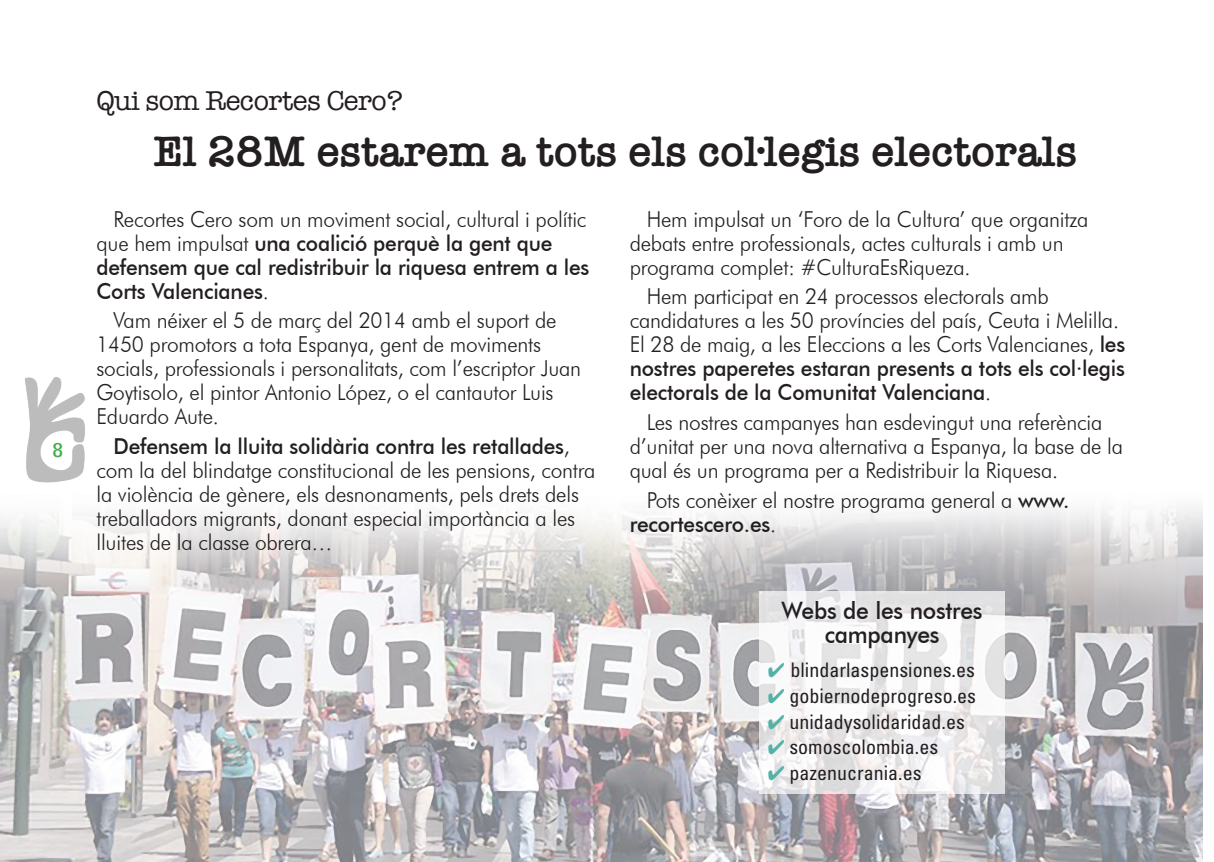
<style>
.page{position:relative;width:1214px;height:862px;background:#fff}
.page>*{position:absolute;margin:0;border:0;box-sizing:border-box;transform-origin:0 0}
.Título{font:600 44px "American Typewriter";color:#231f20}
.Subtítulo{font:28px "American Typewriter";letter-spacing:-.02em;color:#231f20}
.Intro{font:500 24px/24px "Futura BT";letter-spacing:-.01em;color:#231f20;text-align:center;scale:.95 1}
.Texto_1_justificado{font:300 22px/24px "Futura BT";letter-spacing:-.01em;color:#231f20;scale:.95 1}
.Texto_1_justificado-2{font:500 22px/24px "Futura BT";letter-spacing:-.01em;color:#231f20;scale:.95 1}
.TEXTO_CUADROS{font:condensed 20px "Univers";color:#231f20}
.Numeración{font:condensed 20px "Univers";color:#40ae49;scale:1.2 1}
.s1{font-weight:300}
.s2{font-weight:500}
.s3{color:#53b2a6}
</style>
<div class="page">
<img style="left:0;top:507px;width:1202px;height:355px">
<svg style="left:759px;top:592px;width:245px;height:202px"></svg>
<img style="left:25px;top:377px;width:60px;height:106px">
<p class="Numeración" style="left:52px;top:437px;width:10px">8</p>
<p class="Subtítulo" style="left:96px;top:79px;width:308px">Qui som Recortes Cero?</p>
<p class="Título" style="left:154px;top:118px;width:925px">El 28M estarem a tots els col·legis electorals</p>
<p class="Texto_1_justificado-2" style="left:96px;top:206px;width:520px;text-indent:17px"><span class="s1">Recortes Cero som un moviment social, cultural i polític que hem impulsat</span> una coalició perquè la gent que defensem que cal redistribuir la riquesa entrem a les Corts Valencianes<span class="s1">.</span></p>
<p class="Texto_1_justificado" style="left:96px;top:308px;width:511px;text-indent:17px">Vam néixer el 5 de març del 2014 amb el suport de 1450 promotors a tota Espanya, gent de moviments socials, professionals i personalitats, com l’escriptor Juan Goytisolo, el pintor Antonio López, o el cantautor Luis Eduardo Aute.</p>
<p class="Texto_1_justificado" style="left:96px;top:434px;width:527px;text-indent:17px"><span class="s2">Defensem la lluita solidària contra les retallades</span>, com la del blindatge constitucional de les pensions, contra la violència de gènere, els desnonaments, pels drets dels treballadors migrants, donant especial importància a les lluites de la classe obrera…</p>
<p class="Texto_1_justificado" style="left:629px;top:206px;width:484px;text-indent:17px">Hem impulsat un ‘Foro de la Cultura’ que organitza debats entre professionals, actes culturals i amb un programa complet: #CulturaEsRiqueza.</p>
<p class="Texto_1_justificado" style="left:629px;top:284px;width:523px;text-indent:17px">Hem participat en 24 processos electorals amb candidatures a les 50 províncies del país, Ceuta i Melilla.<br>El 28 de maig, a les Eleccions a les Corts Valencianes, <span class="s2">les nostres paperetes estaran presents a tots els col·legis electorals de la Comunitat Valenciana</span>.</p>
<p class="Texto_1_justificado" style="left:629px;top:410px;width:521px;text-indent:17px">Les nostres campanyes han esdevingut una referència d’unitat per una nova alternativa a Espanya, la base de la qual és un programa per a Redistribuir la Riquesa.</p>
<p class="Texto_1_justificado" style="left:629px;top:487px;width:464px;text-indent:17px">Pots conèixer el nostre programa general a <span class="s2">www. recortescero.es</span>.</p>
<p class="Intro" style="left:781px;top:598px;width:213px">Webs de les nostres campanyes</p>
<p class="TEXTO_CUADROS" style="left:767px;top:657px;width:208px"><span class="s3">✔</span> blindarlaspensiones.es</p>
<p class="TEXTO_CUADROS" style="left:767px;top:683px;width:209px"><span class="s3">✔</span> gobiernodeprogreso.es</p>
<p class="TEXTO_CUADROS" style="left:767px;top:709px;width:198px"><span class="s3">✔</span> unidadysolidaridad.es</p>
<p class="TEXTO_CUADROS" style="left:767px;top:734px;width:172px"><span class="s3">✔</span> somoscolombia.es</p>
<p class="TEXTO_CUADROS" style="left:767px;top:760px;width:155px"><span class="s3">✔</span> pazenucrania.es</p>
</div>
